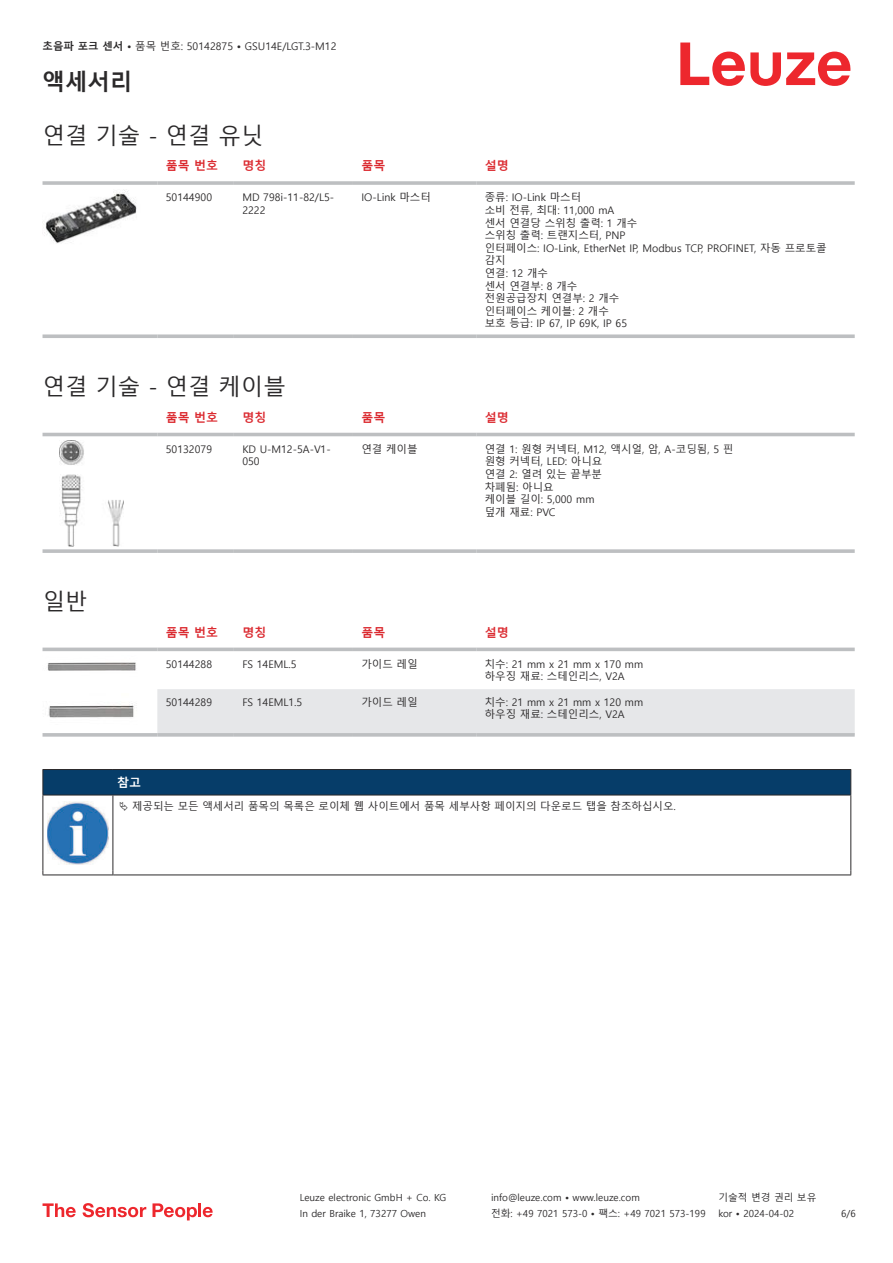
<style>
.page{position:relative;width:893px;height:1263px;background:#fff}
.page>*{position:absolute;margin:0;border:0;box-sizing:border-box;transform-origin:0 0}
.t1{font:22.5px "Malgun Gothic";color:#2b292a}
.t2{font:700 22.5px "Malgun Gothic";color:#2b292a}
.t3{font:700 12px "Malgun Gothic";color:#db2a30}
.t4{font:700 12px "Malgun Gothic";color:#fff}
.t5{font:10.5px/12.6px "Malgun Gothic";color:#2b292a}
.t6{font:9.75px "Malgun Gothic";color:#2b292a}
.s1{font-weight:700}
</style>
<div class="page">
<svg style="left:680px;top:43px;width:170px;height:43px"></svg>
<hr style="left:43px;top:181px;width:114px;height:4px;background:#bdbfc1">
<hr style="left:157px;top:181px;width:77px;height:4px;background:#c8cacb">
<hr style="left:234px;top:181px;width:119px;height:4px;background:#c3c5c6">
<hr style="left:353px;top:181px;width:123px;height:4px;background:#bdbfc1">
<hr style="left:476px;top:181px;width:379px;height:4px;background:#c8cacb">
<svg style="left:43px;top:334px;width:114px;height:4px"></svg>
<svg style="left:157px;top:334px;width:77px;height:4px"></svg>
<svg style="left:234px;top:334px;width:119px;height:4px"></svg>
<svg style="left:353px;top:334px;width:123px;height:4px"></svg>
<svg style="left:476px;top:334px;width:379px;height:4px;background:#c4c6c8"></svg>
<img style="left:43px;top:190px;width:94px;height:54px">
<svg style="left:43px;top:432px;width:812px;height:9px"></svg>
<hr style="left:43px;top:433px;width:114px;height:3px;background:#bdbfc1">
<hr style="left:157px;top:433px;width:77px;height:3px;background:#bdbfc1">
<hr style="left:234px;top:433px;width:119px;height:3px;background:#bdbfc1">
<hr style="left:353px;top:433px;width:123px;height:3px;background:#bdbfc1">
<hr style="left:476px;top:433px;width:379px;height:3px;background:#bdbfc1">
<svg style="left:43px;top:549px;width:114px;height:4px"></svg>
<svg style="left:157px;top:549px;width:77px;height:4px"></svg>
<svg style="left:234px;top:549px;width:119px;height:4px"></svg>
<svg style="left:353px;top:549px;width:123px;height:4px"></svg>
<svg style="left:476px;top:549px;width:379px;height:4px;background:#c3c5c7"></svg>
<img style="left:59px;top:441px;width:65px;height:106px">
<svg style="left:43px;top:647px;width:812px;height:5px;fill:#eff0f0"></svg>
<div style="left:157px;top:689px;width:698px;height:44px;background:#e6e7e9"></div>
<hr style="left:43px;top:648px;width:114px;height:3px;background:#bdbfc1">
<hr style="left:157px;top:648px;width:77px;height:3px;background:#bdbfc1">
<hr style="left:234px;top:648px;width:119px;height:3px;background:#bdbfc1">
<hr style="left:353px;top:648px;width:123px;height:3px;background:#bdbfc1">
<hr style="left:476px;top:648px;width:379px;height:3px;background:#bdbfc1">
<svg style="left:43px;top:733px;width:114px;height:4px"></svg>
<svg style="left:157px;top:733px;width:77px;height:4px"></svg>
<svg style="left:234px;top:733px;width:119px;height:4px"></svg>
<svg style="left:353px;top:733px;width:123px;height:4px"></svg>
<svg style="left:476px;top:733px;width:379px;height:4px;background:#c3c5c7"></svg>
<img style="left:47px;top:662px;width:89px;height:9px">
<img style="left:48px;top:703px;width:86px;height:15px">
<hr style="left:43px;top:795px;width:70px;height:1px;background:#2b292a">
<svg style="left:43px;top:769px;width:808px;height:26px;background:#083b65"></svg>
<hr style="left:113px;top:795px;width:738px;height:1px;background:#2b292a">
<hr style="left:43px;top:795px;width:1px;height:75px;background:#2b292a">
<hr style="left:113px;top:795px;width:1px;height:75px;background:#2b292a">
<hr style="left:850px;top:795px;width:1px;height:75px;background:#2b292a">
<hr style="left:43px;top:874px;width:70px;height:1px;background:#2b292a">
<hr style="left:113px;top:874px;width:738px;height:1px;background:#2b292a">
<img style="left:47px;top:801px;width:61px;height:63px">
<svg style="left:43px;top:1203px;width:33px;height:14px"></svg>
<svg style="left:83px;top:1203px;width:63px;height:14px"></svg>
<svg style="left:153px;top:1203px;width:44px;height:17px"></svg>
<hr style="left:198px;top:1203px;width:3px;height:14px;background:#ed272d">
<svg style="left:203px;top:1207px;width:10px;height:10px"></svg>
<p class="t5" style="left:43px;top:40px;width:295px"><span class="s1">초음파 포크 센서 •</span> 품목 번호: 50142875 <span class="s1">•</span> GSU14E/LGT.3-M12</p>
<h1 class="t2" style="left:43px;top:69px;width:91px">액세서리</h1>
<h1 class="t1" style="left:43px;top:123px;width:222px">연결 기술 - 연결 유닛</h1>
<p class="t3" style="left:166px;top:159px;width:54px">품목 번호</p>
<p class="t3" style="left:242px;top:159px;width:25px">명칭</p>
<p class="t3" style="left:361px;top:159px;width:25px">품목</p>
<p class="t3" style="left:485px;top:159px;width:25px">설명</p>
<p class="t5" style="left:166px;top:191px;width:48px">50144900</p>
<p class="t5" style="left:242px;top:191px;width:93px">MD 798i-11-82/L5-<br>2222</p>
<p class="t5" style="left:361px;top:191px;width:71px">IO-Link 마스터</p>
<p class="t5" style="left:485px;top:191px;width:343px">종류: IO-Link 마스터<br>소비 전류, 최대: 11,000 mA<br>센서 연결당 스위칭 출력: 1 개수<br>스위칭 출력: 트랜지스터, PNP<br>인터페이스: IO-Link, EtherNet IP, Modbus TCP, PROFINET, 자동 프로토콜 감지<br>연결: 12 개수<br>센서 연결부: 8 개수<br>전원공급장치 연결부: 2 개수<br>인터페이스 케이블: 2 개수<br>보호 등급: IP 67, IP 69K, IP 65</p>
<h1 class="t1" style="left:43px;top:374px;width:245px">연결 기술 - 연결 케이블</h1>
<p class="t3" style="left:166px;top:410px;width:54px">품목 번호</p>
<p class="t3" style="left:242px;top:410px;width:25px">명칭</p>
<p class="t3" style="left:361px;top:410px;width:25px">품목</p>
<p class="t3" style="left:485px;top:410px;width:25px">설명</p>
<p class="t5" style="left:166px;top:443px;width:48px">50132079</p>
<p class="t5" style="left:242px;top:443px;width:90px">KD U-M12-5A-V1-<br>050</p>
<p class="t5" style="left:361px;top:443px;width:58px">연결 케이블</p>
<p class="t5" style="left:485px;top:443px;width:250px">연결 1: 원형 커넥터, M12, 액시얼, 암, A-코딩됨, 5 핀 원형 커넥터, LED: 아니요<br>연결 2: 열려 있는 끝부분<br>차폐됨: 아니요<br>케이블 길이: 5,000 mm<br>덮개 재료: PVC</p>
<h1 class="t1" style="left:43px;top:589px;width:46px">일반</h1>
<p class="t3" style="left:166px;top:625px;width:54px">품목 번호</p>
<p class="t3" style="left:242px;top:625px;width:25px">명칭</p>
<p class="t3" style="left:361px;top:625px;width:25px">품목</p>
<p class="t3" style="left:485px;top:625px;width:25px">설명</p>
<p class="t5" style="left:166px;top:658px;width:48px">50144288</p>
<p class="t5" style="left:242px;top:658px;width:56px">FS 14EML.5</p>
<p class="t5" style="left:361px;top:658px;width:58px">가이드 레일</p>
<p class="t5" style="left:485px;top:658px;width:160px">치수: 21 mm x 21 mm x 170 mm 하우징 재료: 스테인리스, V2A</p>
<p class="t5" style="left:166px;top:696px;width:48px">50144289</p>
<p class="t5" style="left:242px;top:696px;width:62px">FS 14EML1.5</p>
<p class="t5" style="left:361px;top:696px;width:58px">가이드 레일</p>
<p class="t5" style="left:485px;top:696px;width:160px">치수: 21 mm x 21 mm x 120 mm 하우징 재료: 스테인리스, V2A</p>
<p class="t4" style="left:117px;top:776px;width:25px">참고</p>
<p class="t5" style="left:132px;top:800px;width:545px">제공되는 모든 액세서리 품목의 목록은 로이체 웹 사이트에서 품목 세부사항 페이지의 다운로드 탭을 참조하십시오.</p>
<p class="t6" style="left:300px;top:1192px;width:148px">Leuze electronic GmbH + Co. KG</p>
<p class="t6" style="left:491px;top:1192px;width:150px">info@leuze.com • www.leuze.com</p>
<p class="t6" style="left:718px;top:1192px;width:100px">기술적 변경 권리 보유</p>
<p class="t6" style="left:300px;top:1208px;width:128px">In der Braike 1, 73277 Owen</p>
<p class="t6" style="left:491px;top:1208px;width:216px">전화: +49 7021 573-0 • 팩스: +49 7021 573-199</p>
<p class="t6" style="left:718px;top:1208px;width:77px">kor • 2024-04-02</p>
<p class="t6" style="left:841px;top:1208px;width:16px">6/6</p>
</div>
